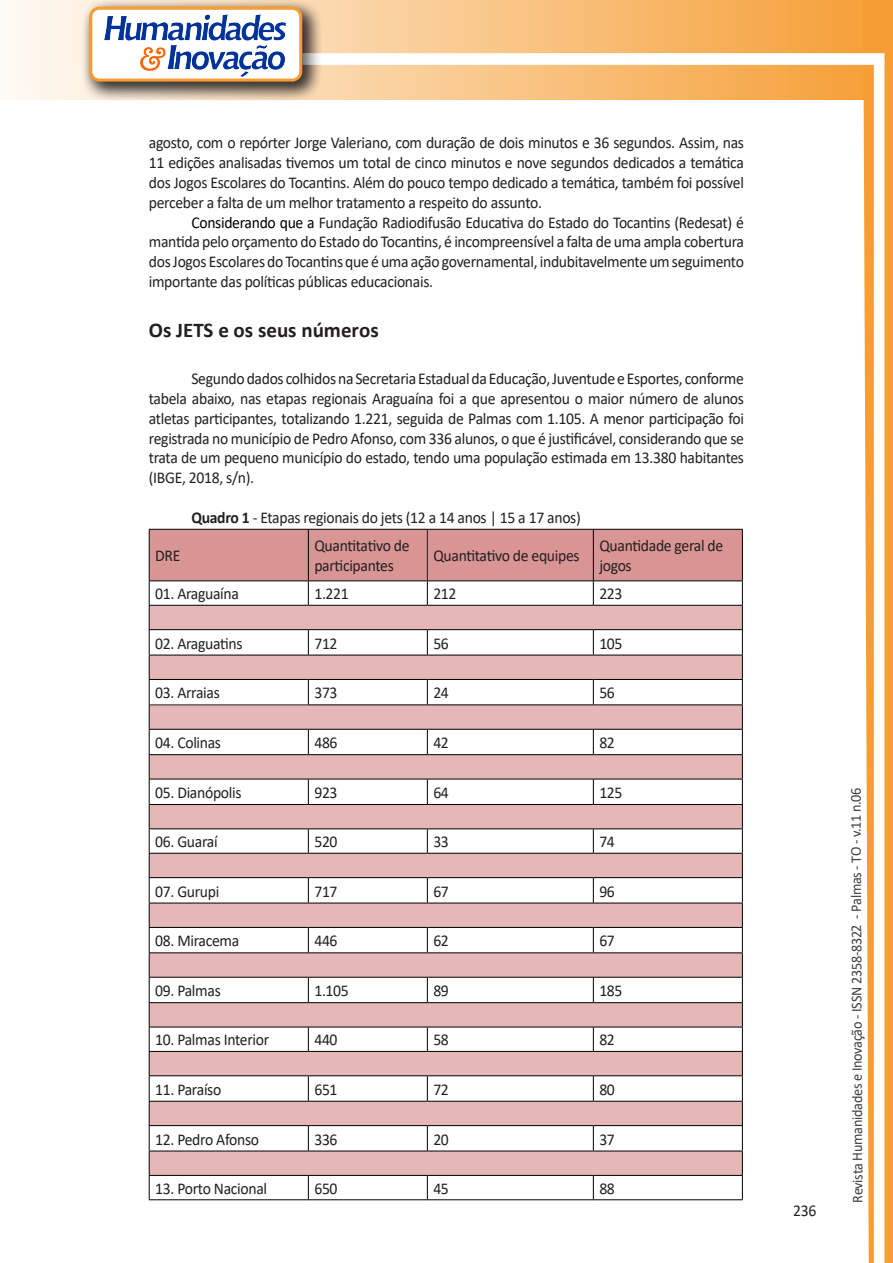
<style>
.page{position:relative;width:893px;height:1263px;background:#fff}
.page>*{position:absolute;margin:0;border:0;box-sizing:border-box;transform-origin:0 0}
.Titulo_2{font:700 21px "Calibri";color:#231f20}
.texto{font:16.5px/19.8px "Calibri";letter-spacing:-.02em;color:#231f20;text-align:justify;scale:.95 1}
.t1{font:15px "Calibri";letter-spacing:-.025em;color:#3e3e3f;scale:.95 1}
.s1{color:#000}
.s2{color:#222}
.s3{font-weight:700}
</style>
<div class="page">
<svg style="left:5px;top:0;width:858px;height:100px"></svg>
<div style="left:302px;top:53px;width:582px;height:12px;background:#fff;border:2px solid #fff"></div>
<svg style="left:863px;top:0;width:30px;height:1263px"></svg>
<div style="left:81px;top:0;width:241px;height:102px;background:#231f20;opacity:.75"></div>
<div style="left:91px;top:8px;width:210px;height:72px;background:#fff;border-radius:9px"></div>
<img style="left:104px;top:14px;width:181px;height:62px">
<div style="left:89px;top:7px;width:213px;height:75px;border:3px solid #f69e34;border-radius:9px"></div>
<svg style="left:149px;top:529px;width:594px;height:670px"></svg>
<hr style="left:149px;top:1199px;width:159px;height:1px;background:#000">
<hr style="left:308px;top:1199px;width:119px;height:1px;background:#000">
<hr style="left:427px;top:1199px;width:166px;height:1px;background:#000">
<hr style="left:593px;top:1199px;width:150px;height:1px;background:#000">
<hr style="left:427px;top:530px;width:1px;height:50px;background:#231f20">
<hr style="left:150px;top:704px;width:158px;height:1px;background:#231f20">
<p class="texto" style="left:149px;top:133px;width:628px">agosto, com o repórter Jorge Valeriano, com duração de dois minutos e 36 segundos. Assim, nas 11 edições analisadas tivemos um total de cinco minutos e nove segundos dedicados a temática dos Jogos Escolares do Tocantins. Além do pouco tempo dedicado a temática, também foi possível perceber a falta de um melhor tratamento a respeito do assunto.</p>
<p class="texto" style="left:149px;top:212px;width:628px;text-indent:43px"><span class="s1">Considerando que a</span> Fundação Radiodifusão Educativa do Estado do Tocantins (Redesat) é mantida pelo orçamento do Estado do Tocantins, é incompreensível a falta de uma ampla cobertura dos Jogos Escolares do Tocantins que é uma ação governamental, indubitavelmente um seguimento importante das políticas públicas educacionais.</p>
<p class="Titulo_2" style="left:149px;top:316px;width:231px">Os JETS e os seus números</p>
<p class="texto" style="left:149px;top:368px;width:628px;text-indent:43px">Segundo dados colhidos na Secretaria Estadual da Educação, Juventude e Esportes, conforme tabela abaixo, nas etapas regionais Araguaína foi a que apresentou o maior número de alunos atletas participantes, totalizando 1.221, seguida de Palmas com 1.105. A menor participação foi registrada no município de Pedro Afonso, com 336 alunos, o que é justificável, considerando que se trata de um pequeno município do estado, tendo uma <span class="s2">população estimada em 13.380 habitantes (IBGE, 2018, s/n).</span></p>
<p class="texto" style="left:191px;top:507px;width:411px"><span class="s3">Quadro 1</span> - Etapas regionais do jets (12 a 14 anos | 15 a 17 anos)</p>
<p class="texto" style="left:155px;top:545px;width:28px">DRE</p>
<p class="texto" style="left:314px;top:536px;width:102px">Quantitativo de participantes</p>
<p class="texto" style="left:433px;top:545px;width:156px">Quantitativo de equipes</p>
<p class="texto" style="left:599px;top:536px;width:132px">Quantidade geral de jogos</p>
<p class="texto" style="left:155px;top:583px;width:90px">01. Araguaína</p>
<p class="texto" style="left:314px;top:583px;width:38px">1.221</p>
<p class="texto" style="left:433px;top:583px;width:26px">212</p>
<p class="texto" style="left:599px;top:583px;width:26px">223</p>
<p class="texto" style="left:155px;top:633px;width:94px">02. Araguatins</p>
<p class="texto" style="left:314px;top:633px;width:26px">712</p>
<p class="texto" style="left:433px;top:633px;width:18px">56</p>
<p class="texto" style="left:599px;top:633px;width:26px">105</p>
<p class="texto" style="left:155px;top:682px;width:70px">03. Arraias</p>
<p class="texto" style="left:314px;top:682px;width:26px">373</p>
<p class="texto" style="left:433px;top:682px;width:18px">24</p>
<p class="texto" style="left:599px;top:682px;width:18px">56</p>
<p class="texto" style="left:155px;top:732px;width:71px">04. Colinas</p>
<p class="texto" style="left:314px;top:732px;width:26px">486</p>
<p class="texto" style="left:433px;top:732px;width:18px">42</p>
<p class="texto" style="left:599px;top:732px;width:18px">82</p>
<p class="texto" style="left:155px;top:782px;width:92px">05. Dianópolis</p>
<p class="texto" style="left:314px;top:782px;width:26px">923</p>
<p class="texto" style="left:433px;top:782px;width:18px">64</p>
<p class="texto" style="left:599px;top:782px;width:26px">125</p>
<p class="texto" style="left:155px;top:831px;width:67px">06. Guaraí</p>
<p class="texto" style="left:314px;top:831px;width:26px">520</p>
<p class="texto" style="left:433px;top:831px;width:18px">33</p>
<p class="texto" style="left:599px;top:831px;width:18px">74</p>
<p class="texto" style="left:155px;top:881px;width:69px">07. Gurupi</p>
<p class="texto" style="left:314px;top:881px;width:26px">717</p>
<p class="texto" style="left:433px;top:881px;width:18px">67</p>
<p class="texto" style="left:599px;top:881px;width:18px">96</p>
<p class="texto" style="left:155px;top:930px;width:90px">08. Miracema</p>
<p class="texto" style="left:314px;top:930px;width:26px">446</p>
<p class="texto" style="left:433px;top:930px;width:18px">62</p>
<p class="texto" style="left:599px;top:930px;width:18px">67</p>
<p class="texto" style="left:155px;top:980px;width:71px">09. Palmas</p>
<p class="texto" style="left:314px;top:980px;width:38px">1.105</p>
<p class="texto" style="left:433px;top:980px;width:18px">89</p>
<p class="texto" style="left:599px;top:980px;width:26px">185</p>
<p class="texto" style="left:155px;top:1029px;width:122px">10. Palmas Interior</p>
<p class="texto" style="left:314px;top:1029px;width:26px">440</p>
<p class="texto" style="left:433px;top:1029px;width:18px">58</p>
<p class="texto" style="left:599px;top:1029px;width:18px">82</p>
<p class="texto" style="left:155px;top:1079px;width:71px">11. Paraíso</p>
<p class="texto" style="left:314px;top:1079px;width:26px">651</p>
<p class="texto" style="left:433px;top:1079px;width:18px">72</p>
<p class="texto" style="left:599px;top:1079px;width:18px">80</p>
<p class="texto" style="left:155px;top:1129px;width:111px">12. Pedro Afonso</p>
<p class="texto" style="left:314px;top:1129px;width:26px">336</p>
<p class="texto" style="left:433px;top:1129px;width:18px">20</p>
<p class="texto" style="left:599px;top:1129px;width:18px">37</p>
<p class="texto" style="left:155px;top:1178px;width:119px">13. Porto Nacional</p>
<p class="texto" style="left:314px;top:1178px;width:26px">650</p>
<p class="texto" style="left:433px;top:1178px;width:18px">45</p>
<p class="texto" style="left:599px;top:1178px;width:18px">88</p>
<p class="texto" style="left:793px;top:1200px;width:26px">236</p>
<p class="t1" style="left:846px;top:1203px;width:439px;rotate:-90deg">Revista Humanidades e Inovação - ISSN 2358-8322 - Palmas - TO - v.11 n.06</p>
</div>
